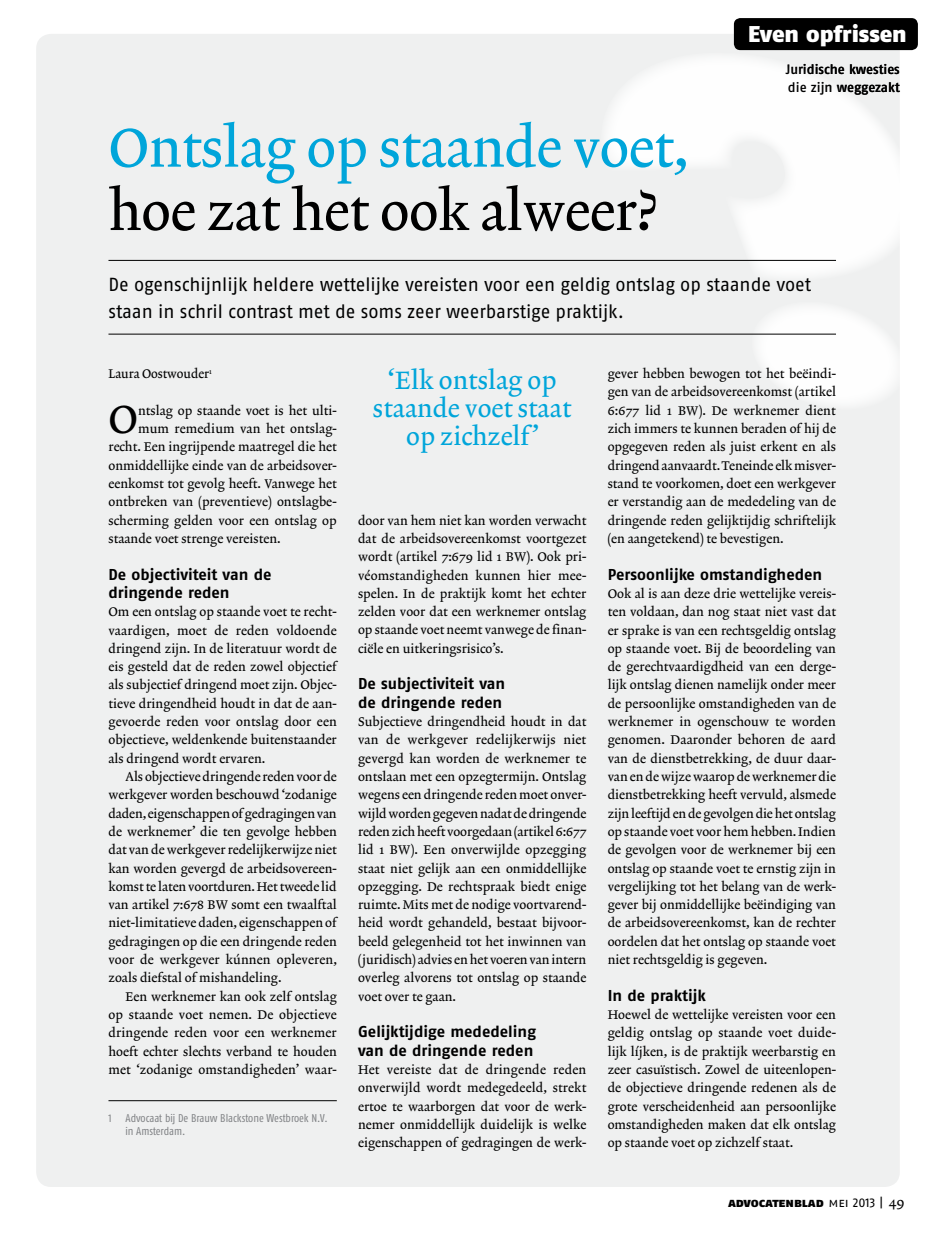
<style>
.page{position:relative;width:936px;height:1234px;background:#fff}
.page>*{position:absolute;margin:0;border:0;box-sizing:border-box;transform-origin:0 0}
.t1{font:55.2px "Lexicon No 2 Roman A Txt";letter-spacing:-.01em;color:#00a5da}
.t2{font:55.2px "Lexicon No 2 Roman A Txt";letter-spacing:-.01em;color:#000}
.t3{font:39.75px "Lexicon No 2 Roman A Txt";color:#000}
.t4{font:25.5px/27.9px "Lexicon No 2 Roman A Txt";color:#00a5da;text-align:center}
.t5{font:22.8px "Fago No Black Lf";letter-spacing:-.005em;color:#fff}
.t6{font:18.9px/27px "Fago No Regular LF";letter-spacing:-.005em;color:#000}
.t7{font:15.75px/18.3px "Fago No Bold Lf";color:#000}
.t8{font:13.5px/18px "Fago No Med Lf";letter-spacing:-.005em;color:#000}
.t9{font:12.75px/18.3px "Lexicon No 2 Roman A Txt";color:#000;text-align:justify}
.t10{font:12.75px "Fago No Black Lf Caps";letter-spacing:-.005em;color:#000}
.t11{font:11.25px/13.5px "Fago Co Regular Lf";color:#808285}
.s1{font-family:"Fago No Regular Lf Caps"}
.s2{font-family:"Lexicon No 2 Roman A Txt";font-size:14.25px}
</style>
<div class="page">
<div style="left:36px;top:34px;width:863px;height:1152px;background:#eff0f0;border-radius:15px"></div>
<svg style="left:563px;top:50px;width:350px;height:362px"></svg>
<div style="left:733px;top:18px;width:184px;height:32px;background:#000;border-radius:6px"></div>
<hr style="left:108px;top:260px;width:728px;height:1px;background:#000">
<hr style="left:108px;top:334px;width:728px;height:1px;background:#000">
<hr style="left:108px;top:1100px;width:229px;height:1px;background:#000">
<h1 class="t1" style="left:108px;top:115px;width:581px">Ontslag op staande voet,</h1>
<h1 class="t2" style="left:108px;top:179px;width:550px">hoe zat het ook alweer?</h1>
<h3 class="t5" style="left:748px;top:20px;width:160px">Even opfrissen</h3>
<p class="t8" style="left:785px;top:60px;width:116px">Juridische kwesties die zijn weggezakt</p>
<h3 class="t6" style="left:108px;top:270px;width:704px">De ogenschijnlijk heldere wettelijke vereisten voor een geldig ontslag op staande voet staan in schril contrast met de soms zeer weerbarstige praktijk.</h3>
<p class="t9" style="left:108px;top:365px;width:105px">Laura Oostwouder<sup>1</sup></p>
<h2 class="t3" style="left:108px;top:396px;width:31px">O</h2>
<p class="t9" style="left:138px;top:402px;width:200px">ntslag op staande voet is het ulti-</p>
<p class="t9" style="left:138px;top:420px;width:200px">mum remedium van het ontslag-</p>
<p class="t9" style="left:108px;top:438px;width:230px">recht. Een ingrijpende maatregel die het</p>
<p class="t9" style="left:108px;top:456px;width:230px">onmiddellijke einde van de arbeidsover-</p>
<p class="t9" style="left:108px;top:475px;width:230px">eenkomst tot gevolg heeft. Vanwege het</p>
<p class="t9" style="left:108px;top:493px;width:230px">ontbreken van (preventieve) ontslagbe-</p>
<p class="t9" style="left:108px;top:511px;width:230px">scherming gelden voor een ontslag op</p>
<p class="t9" style="left:108px;top:530px;width:174px">staande voet strenge vereisten.</p>
<p class="t7" style="left:108px;top:564px;width:164px">De objectiviteit van de dringende reden</p>
<p class="t9" style="left:108px;top:603px;width:230px">Om een ontslag op staande voet te recht&shy;vaardigen, moet de reden voldoende dringend zijn. In de literatuur wordt de eis gesteld dat de reden zowel objectief als subjectief dringend moet zijn. Objec&shy;tieve dringendheid houdt in dat de aan&shy;gevoerde reden voor ontslag door een objectieve, weldenkende buitenstaander als dringend wordt ervaren.</p>
<p class="t9" style="left:108px;top:767px;width:230px;text-indent:17px">Als objectieve dringende reden voor de werkgever worden beschouwd ‘zodanige daden, eigenschappen of gedragingen van de werknemer’ die ten gevolge hebben dat van de werkgever redelijkerwijze niet kan worden gevergd de arbeidsovereen&shy;komst te laten voortduren. Het tweede lid van artikel 7:678 BW somt een twaalftal niet-limitatieve daden, eigenschappen of gedragingen op die een dringende reden voor de werkgever kúnnen opleveren, zoals diefstal of mishandeling.</p>
<p class="t9" style="left:108px;top:987px;width:230px;text-indent:17px">Een werknemer kan ook zelf ontslag op staande voet nemen. De objectieve dringende reden voor een werknemer hoeft echter slechts verband te houden met ‘zodanige omstandigheden’ waar-</p>
<p class="t11" style="left:125px;top:1110px;width:204px;text-indent:-17px">1 Advocaat bij De Brauw Blackstone Westbroek N.V. in Amsterdam.</p>
<h3 class="t4" style="left:373px;top:368px;width:200px">‘Elk ontslag op staande voet staat op zichzelf’</h3>
<p class="t9" style="left:358px;top:511px;width:230px">door van hem niet kan worden verwacht dat de arbeidsovereenkomst voortgezet wordt (artikel 7:679 lid 1 BW). Ook pri&shy;véomstandigheden kunnen hier mee&shy;spelen. In de praktijk komt het echter zelden voor dat een werknemer ontslag op staande voet neemt vanwege de finan&shy;ciële en uitkeringsrisico’s.</p>
<p class="t7" style="left:358px;top:674px;width:149px">De subjectiviteit van de dringende reden</p>
<p class="t9" style="left:358px;top:713px;width:230px">Subjectieve dringendheid houdt in dat van de werkgever redelijkerwijs niet gevergd kan worden de werknemer te ontslaan met een opzegtermijn. Ontslag wegens een dringende reden moet onver&shy;wijld worden gegeven nadat de dringende reden zich heeft voorgedaan (artikel 6:677 lid 1 BW). Een onverwijlde opzegging staat niet gelijk aan een onmiddellijke opzegging. De rechtspraak biedt enige ruimte. Mits met de nodige voortvarend&shy;heid wordt gehandeld, bestaat bijvoor&shy;beeld gelegenheid tot het inwinnen van (juridisch) advies en het voeren van intern overleg alvorens tot ontslag op staande voet over te gaan.</p>
<p class="t7" style="left:358px;top:1022px;width:179px">Gelijktijdige mededeling van de dringende reden</p>
<p class="t9" style="left:358px;top:1060px;width:230px">Het vereiste dat de dringende reden onverwijld wordt medegedeeld, strekt ertoe te waarborgen dat voor de werk&shy;nemer onmiddellijk duidelijk is welke eigenschappen of gedragingen de werk-</p>
<p class="t9" style="left:607px;top:365px;width:230px">gever hebben bewogen tot het beëindi&shy;gen van de arbeidsovereenkomst (artikel 6:677 lid 1 BW). De werknemer dient zich immers te kunnen beraden of hij de opgegeven reden als juist erkent en als dringend aanvaardt. Teneinde elk misver&shy;stand te voorkomen, doet een werkgever er verstandig aan de mededeling van de dringende reden gelijktijdig schriftelijk (en aangetekend) te bevestigen.</p>
<p class="t7" style="left:607px;top:564px;width:216px">Persoonlijke omstandigheden</p>
<p class="t9" style="left:607px;top:585px;width:230px">Ook al is aan deze drie wettelijke vereis&shy;ten voldaan, dan nog staat niet vast dat er sprake is van een rechtsgeldig ontslag op staande voet. Bij de beoordeling van de gerechtvaardigdheid van een derge&shy;lijk ontslag dienen namelijk onder meer de persoonlijke omstandigheden van de werknemer in ogenschouw te worden genomen. Daaronder behoren de aard van de dienstbetrekking, de duur daar&shy;van en de wijze waarop de werknemer die dienstbetrekking heeft vervuld, alsmede zijn leeftijd en de gevolgen die het ontslag op staande voet voor hem hebben. Indien de gevolgen voor de werknemer bij een ontslag op staande voet te ernstig zijn in vergelijking tot het belang van de werk&shy;gever bij onmiddellijke beëindiging van de arbeidsovereenkomst, kan de rechter oordelen dat het ontslag op staande voet niet rechtsgeldig is gegeven.</p>
<p class="t7" style="left:607px;top:985px;width:100px">In de praktijk</p>
<p class="t9" style="left:607px;top:1005px;width:230px">Hoewel de wettelijke vereisten voor een geldig ontslag op staande voet duide&shy;lijk líjken, is de praktijk weerbarstig en zeer casuïstisch. Zowel de uiteenlopen&shy;de objectieve dringende redenen als de grote verscheidenheid aan persoonlijke omstandigheden maken dat elk ontslag op staande voet op zichzelf staat.</p>
<p class="t10" style="left:728px;top:1194px;width:178px">advocatenblad <span class="s1">mei 2013 |</span> <span class="s2">49</span></p>
</div>
